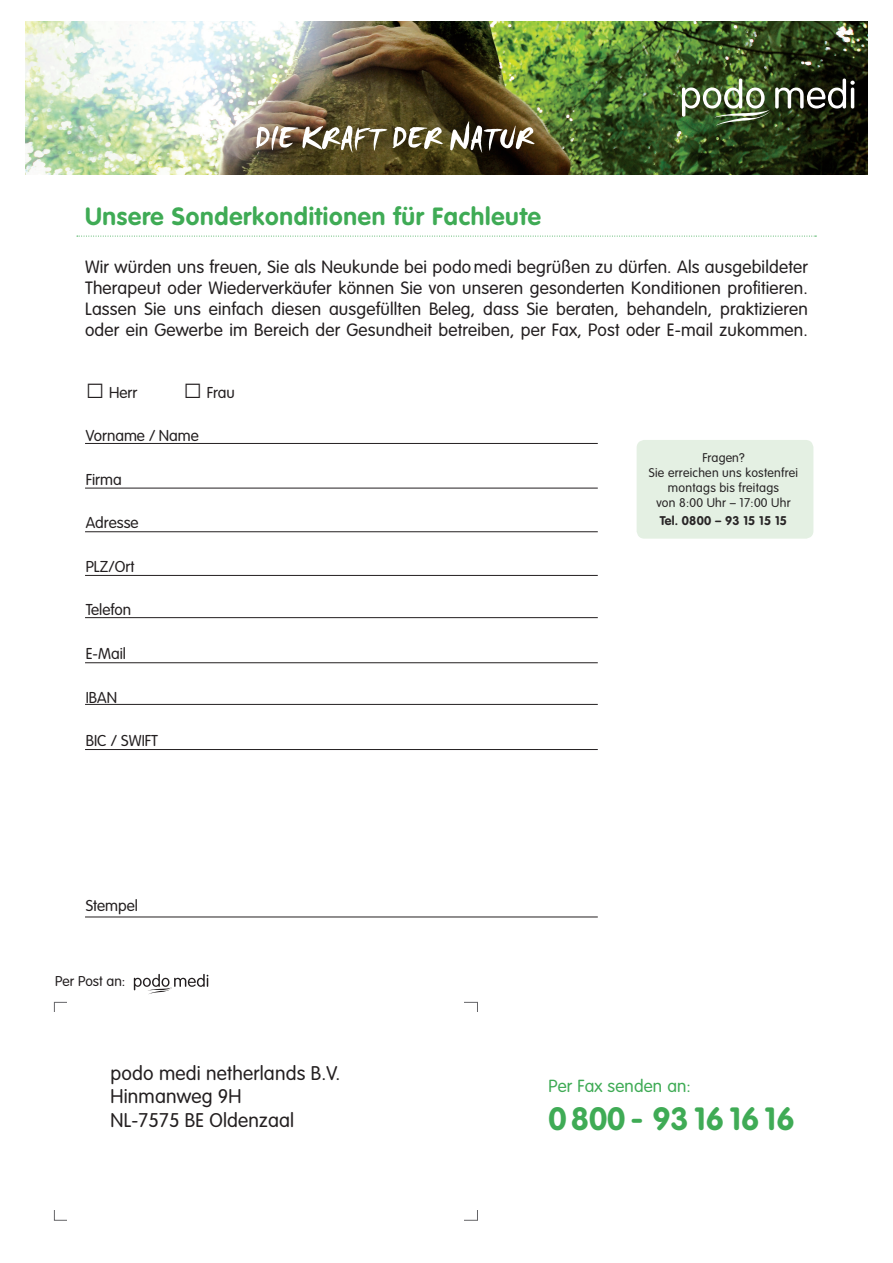
<style>
.page{position:relative;width:893px;height:1263px;background:#fff}
.page>*{position:absolute;margin:0;border:0;box-sizing:border-box;transform-origin:0 0}
.t1{font:700 31.8px "VAG Rounded Std";color:#3fab55}
.t2{font:700 24.6px "VAG Rounded Std";letter-spacing:.03em;color:#3fab55}
.t3{font:300 19.5px "VAG Rounded Std";letter-spacing:.01em;color:#231f20}
.t4{font:300 17.55px/21px "VAG Rounded Std";letter-spacing:.01em;color:#231f20;text-align:justify}
.t5{font:300 17.25px "VAG Rounded Std";letter-spacing:.01em;color:#3fab55}
.Arial{font:300 15.45px "VAG Rounded Std";color:#231f20}
.Arial-2{font:300 13.95px "VAG Rounded Std";color:#231f20}
.t6{font:300 12.45px "VAG Rounded Std";letter-spacing:.02em;color:#282526}
.t7{font:700 12.45px "VAG Rounded Std";letter-spacing:.02em;color:#282526}
.s1{font-family:"Arial";font-weight:400;font-size:31.05px}
</style>
<div class="page">
<img style="left:26px;top:21px;width:841px;height:153px">
<hr style="left:85px;top:916px;width:513px;height:1px;background:#231f20">
<hr style="left:85px;top:617px;width:513px;height:1px;background:#231f20">
<hr style="left:85px;top:704px;width:513px;height:1px;background:#231f20">
<hr style="left:85px;top:662px;width:513px;height:1px;background:#231f20">
<hr style="left:85px;top:749px;width:513px;height:1px;background:#231f20">
<hr style="left:85px;top:575px;width:513px;height:1px;background:#231f20">
<hr style="left:85px;top:531px;width:513px;height:1px;background:#231f20">
<hr style="left:85px;top:488px;width:513px;height:1px;background:#231f20">
<hr style="left:85px;top:443px;width:513px;height:1px;background:#231f20">
<img style="left:256px;top:121px;width:279px;height:32px">
<svg style="left:682px;top:79px;width:173px;height:47px"></svg>
<svg style="left:134px;top:974px;width:74px;height:20px"></svg>
<svg style="left:77px;top:236px;width:739px;height:1px"></svg>
<div style="left:637px;top:440px;width:176px;height:99px;background:#e4f0e3;border-radius:8px"></div>
<p class="t2" style="left:85px;top:202px;width:457px">Unsere Sonderkonditionen für Fachleute</p>
<p class="t4" style="left:85px;top:257px;width:724px">Wir würden uns freuen, Sie als Neukunde bei podo medi begrüßen zu dürfen. Als ausgebildeter Therapeut oder Wiederverkäufer können Sie von unseren gesonderten Konditionen profitieren.<br>Lassen Sie uns einfach diesen ausgefüllten Beleg, dass Sie beraten, behandeln, praktizieren oder ein Gewerbe im Bereich der Gesundheit betreiben, per Fax, Post oder E-mail zukommen.</p>
<p class="Arial" style="left:86px;top:384px;width:53px"><span class="s1">□</span> Herr</p>
<p class="Arial" style="left:183px;top:384px;width:53px"><span class="s1">□</span> Frau</p>
<p class="Arial" style="left:86px;top:427px;width:115px">Vorname / Name</p>
<p class="Arial" style="left:86px;top:471px;width:37px">Firma</p>
<p class="Arial" style="left:86px;top:514px;width:54px">Adresse</p>
<p class="Arial" style="left:86px;top:558px;width:50px">PLZ/Ort</p>
<p class="Arial" style="left:86px;top:601px;width:47px">Telefon</p>
<p class="Arial" style="left:86px;top:645px;width:42px">E-Mail</p>
<p class="Arial" style="left:86px;top:688px;width:33px">IBAN</p>
<p class="Arial" style="left:86px;top:732px;width:74px">BIC / SWIFT</p>
<p class="Arial" style="left:86px;top:897px;width:54px">Stempel</p>
<p class="Arial-2" style="left:55px;top:973px;width:72px">Per Post an:</p>
<p class="t3" style="left:111px;top:1062px;width:231px">podo medi netherlands B.V.</p>
<p class="t3" style="left:111px;top:1085px;width:133px">Hinmanweg 9H</p>
<p class="t3" style="left:111px;top:1108px;width:185px">NL-7575 BE Oldenzaal</p>
<p class="t6" style="left:702px;top:450px;width:44px">Fragen?</p>
<p class="t6" style="left:649px;top:465px;width:151px">Sie erreichen uns kostenfrei</p>
<p class="t6" style="left:668px;top:480px;width:113px">montags bis freitags</p>
<p class="t6" style="left:656px;top:495px;width:136px">von 8:00 Uhr – 17:00 Uhr</p>
<p class="t7" style="left:660px;top:513px;width:129px">Tel. 0800 – 93 15 15 15</p>
<p class="t5" style="left:549px;top:1076px;width:144px">Per Fax senden an:</p>
<p class="t1" style="left:549px;top:1100px;width:247px">0800 - 93 16 16 16</p>
</div>
